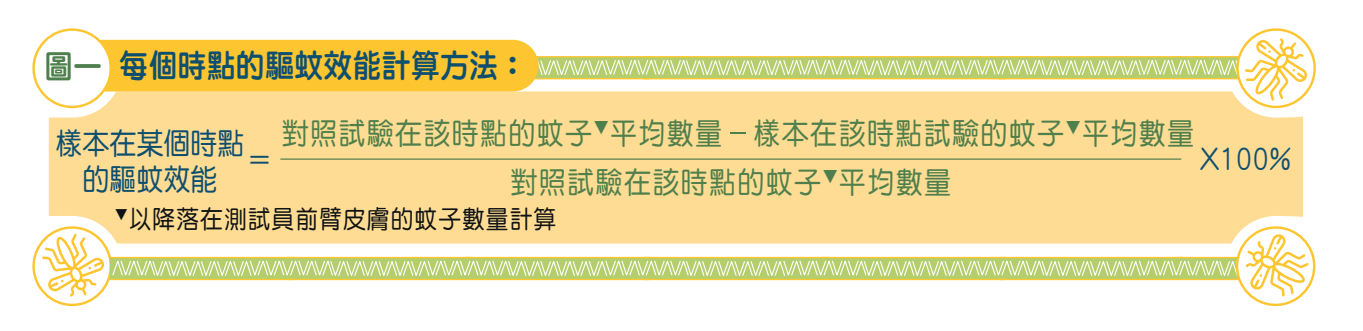
<style>
.page{position:relative;width:1363px;height:331px;background:#fff}
.page>*{position:absolute;margin:0;border:0;box-sizing:border-box;transform-origin:0 0}
.t1{font:32.4px "DF Yuan HK W8";color:#0e4f70;scale:.9 1}
.t2{font:30px/48.4px "DF Yuan HK W5";letter-spacing:.05em;color:#4f7f4c;text-align:center;scale:.9 1}
.t3{font:30px/36px "DF Yuan HK W5";color:#0e4f70;text-align:center;scale:.9 1}
.t4{font:25.2px "DF Yuan HK W5";letter-spacing:.05em;color:#101315;scale:.9 1}
.s1{color:#4f7f4c}
</style>
<div class="page">
<div style="left:49px;top:91px;width:1254px;height:152px;background:#fedc93"></div>
<hr style="left:1177px;top:56px;width:62px;height:1px;background:#fdc530">
<hr style="left:1177px;top:78px;width:62px;height:1px;background:#fdc530">
<hr style="left:999px;top:56px;width:184px;height:1px;background:#fdc530">
<hr style="left:999px;top:78px;width:178px;height:1px;background:#fdc530">
<hr style="left:821px;top:56px;width:184px;height:1px;background:#fdc530">
<hr style="left:821px;top:78px;width:184px;height:1px;background:#fdc530">
<hr style="left:643px;top:56px;width:185px;height:1px;background:#fdc530">
<hr style="left:643px;top:78px;width:178px;height:1px;background:#fdc530">
<svg style="left:1245px;top:38px;width:62px;height:62px"></svg>
<div style="left:1236px;top:28px;width:80px;height:80px;border:2px solid #fdc530;border-radius:50%"></div>
<hr style="left:465px;top:56px;width:185px;height:1px;background:#fdc530">
<hr style="left:465px;top:78px;width:185px;height:1px;background:#fdc530">
<div style="left:32px;top:226px;width:80px;height:79px;border:2px solid #fdc530;border-radius:50%"></div>
<svg style="left:539px;top:57px;width:700px;height:21px"></svg>
<svg style="left:42px;top:233px;width:1197px;height:63px"></svg>
<svg style="left:1246px;top:233px;width:63px;height:63px"></svg>
<div style="left:1236px;top:226px;width:79px;height:79px;border:2px solid #fdc530;border-radius:50%"></div>
<hr style="left:280px;top:158px;width:901px;height:1px;background:#4f7f4c">
<div style="left:98px;top:40px;width:441px;height:51px;background:#fdc530"></div>
<div style="left:32px;top:28px;width:80px;height:80px;border:2px solid #fdc530;border-radius:50%"></div>
<p class="t1" style="left:44px;top:48px;width:539px"><span class="s1">圖一</span>每個時點的驅蚊效能計算方法：</p>
<p class="t3" style="left:55px;top:124px;width:211px">樣本在某個時點的驅蚊效能</p>
<p class="t2" style="left:282px;top:108px;width:1015px">對照試驗在該時點的蚊子<sup>▼</sup>平均數量 -樣本在該時點試驗的蚊子<sup>▼</sup>平均數量對照試驗在該時點的蚊子<sup>▼</sup>平均數量</p>
<p class="t3" style="left:246px;top:141px;width:31px">＝</p>
<p class="t3" style="left:1200px;top:140px;width:103px">X100%</p>
<p class="t4" style="left:115px;top:205px;width:492px"><sup>▼</sup>以降落在測試員前臂皮膚的蚊子數量計算</p>
</div>
